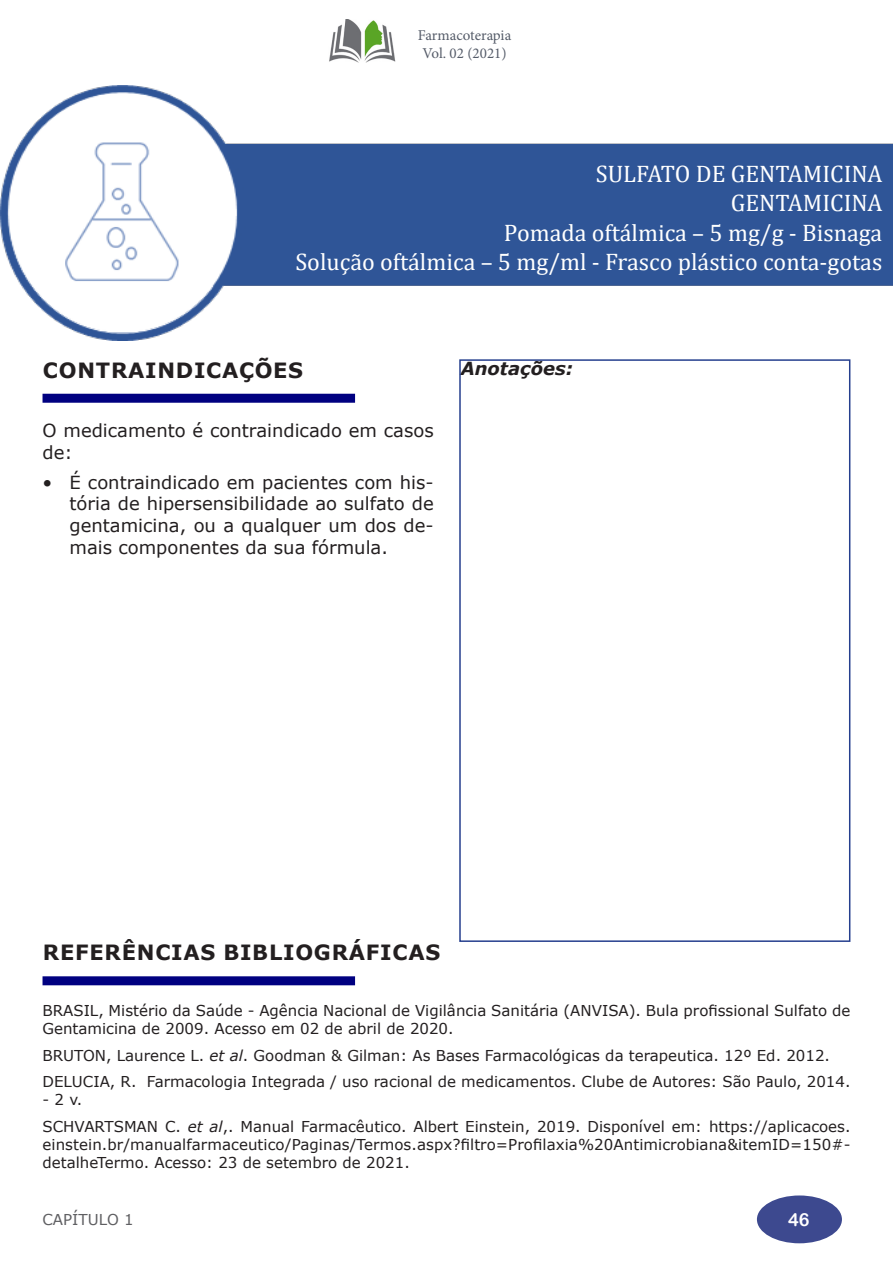
<style>
.page{position:relative;width:893px;height:1263px;background:#fff}
.page>*{position:absolute;margin:0;border:0;box-sizing:border-box;transform-origin:0 0}
.t1{font:24px/29.5px "Cambria Math";color:#fff;text-align:right}
.t2{font:700 21px "Verdana";letter-spacing:.035em;color:#231f20}
.t3{font:18px/21.6px "Verdana";color:#231f20}
.t4{font:italic 700 18px "Verdana";color:#231f20}
.t5{font:18px "Arial Rounded MT Bold";color:#fff}
.t6{font:15px/18px "Verdana";color:#231f20}
.t7{font:15px/18px "Minion Pro";color:#555c69;text-align:center}
.t8{font:15px "Verdana";color:#5f5f62}
.s1{font-style:italic}
</style>
<div class="page">
<img style="left:1px;top:86px;width:892px;height:254px">
<img style="left:329px;top:19px;width:67px;height:43px">
<div style="left:757px;top:1195px;width:85px;height:48px;background:#3d498f;border-radius:50%"></div>
<div style="left:43px;top:394px;width:312px;height:9px;background:#000080"></div>
<div style="left:43px;top:976px;width:312px;height:9px;background:#000080"></div>
<div style="left:459px;top:359px;width:391px;height:583px;border:2px solid #253f8e"></div>
<p class="t7" style="left:418px;top:26px;width:95px">Farmacoterapia<br>Vol. 02 (2021)</p>
<h1 class="t1" style="left:295px;top:159px;width:588px">SULFATO DE GENTAMICINA<br>GENTAMICINA<br>Pomada oftálmica – 5 mg/g - Bisnaga<br>Solução oftálmica – 5 mg/ml - Frasco plástico conta-gotas</h1>
<h2 class="t2" style="left:43px;top:355px;width:262px">CONTRAINDICAÇÕES</h2>
<p class="t3" style="left:43px;top:419px;width:393px">O medicamento é contraindicado em casos de:</p>
<p class="t3" style="left:70px;top:471px;width:366px;text-align:justify;text-indent:-27px">• É contraindicado em pacientes com his&shy;tória de hipersensibilidade ao sulfato de gentamicina, ou a qualquer um dos de&shy;mais componentes da sua fórmula.</p>
<p class="t4" style="left:461px;top:355px;width:114px">Anotações:</p>
<h2 class="t2" style="left:43px;top:937px;width:399px">REFERÊNCIAS BIBLIOGRÁFICAS</h2>
<p class="t6" style="left:43px;top:1001px;width:809px">BRASIL, Mistério da Saúde - Agência Nacional de Vigilância Sanitária (ANVISA). Bula profissional Sulfato de<br>Gentamicina de 2009. Acesso em 02 de abril de 2020.</p>
<p class="t6" style="left:43px;top:1042px;width:809px;line-height:26.5px">BRUTON, Laurence L. <span class="s1">et al</span>. Goodman &amp; Gilman: As Bases Farmacológicas da terapeutica. 12º Ed. 2012.<br>DELUCIA, R. Farmacologia Integrada / uso racional de medicamentos. Clube de Autores: São Paulo, 2014.</p>
<p class="t6" style="left:43px;top:1086px;width:809px;line-height:26.5px">- 2 v.<br>SCHVARTSMAN C. <span class="s1">et al</span>,. Manual Farmacêutico. Albert Einstein, 2019. Disponível em: https://aplicacoes.</p>
<p class="t6" style="left:43px;top:1135px;width:809px">einstein.br/manualfarmaceutico/Paginas/Termos.aspx?filtro=Profilaxia%20Antimicrobiana&amp;itemID=150#- detalheTermo. Acesso: 23 de setembro de 2021.</p>
<p class="t8" style="left:43px;top:1209px;width:93px">CAPÍTULO 1</p>
<p class="t5" style="left:788px;top:1209px;width:23px">46</p>
</div>
